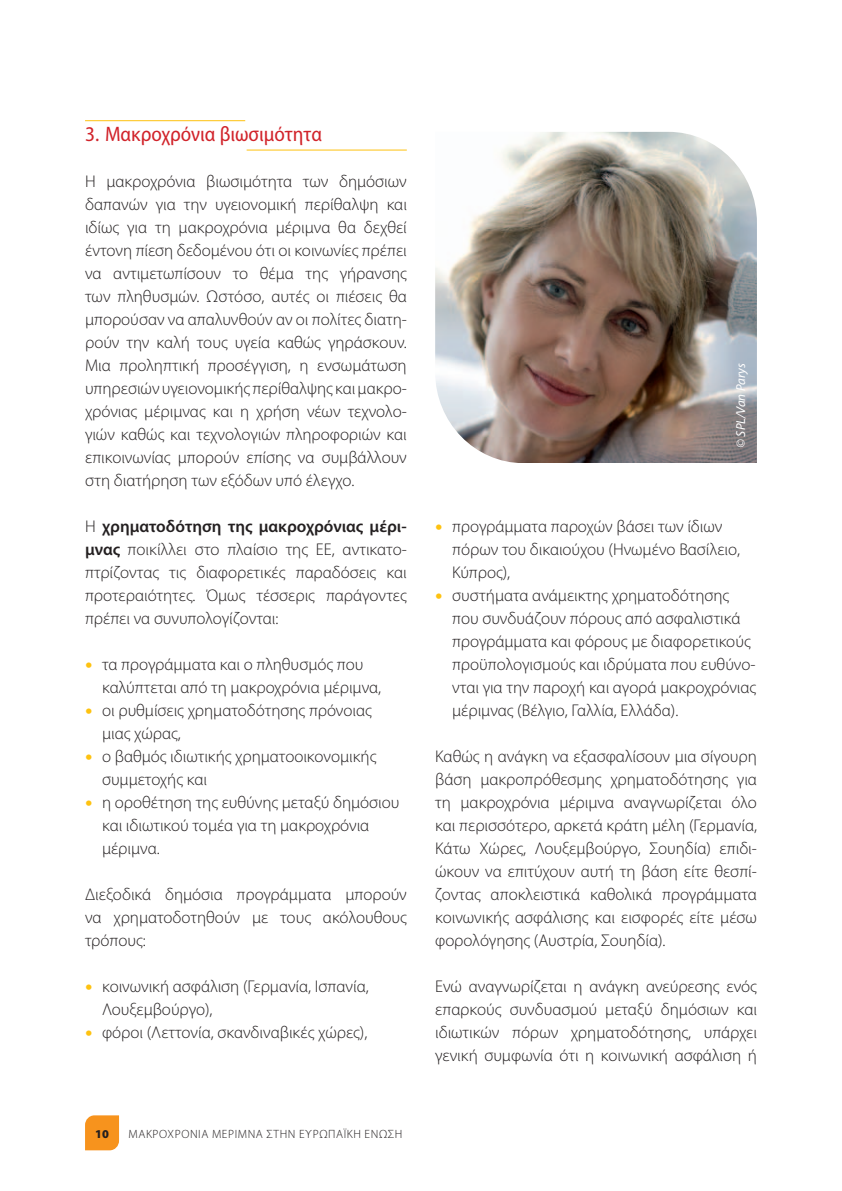
<style>
.page{position:relative;width:842px;height:1191px;background:#fff}
.page>*{position:absolute;margin:0;border:0;box-sizing:border-box;transform-origin:0 0}
.t1{font:semi-condensed 21px "Myriad Pro";color:#d1232a}
.t2{font:300 17px/23px "Myriad Pro";color:#231f20}
.t3{font:italic 13px "Myriad Pro";color:#fff}
.t4{font:300 12px "Myriad Pro";letter-spacing:.05em;color:#231f20}
.t5{font:900 12px "Myriad Pro";color:#231f20}
.s1{font-weight:600}
.s2{font-size:30px;color:#fec210}
</style>
<div class="page">
<svg style="left:85px;top:1115px;width:34px;height:35px"></svg>
<hr style="left:85px;top:120px;width:160px;height:1px;background:#fec210">
<hr style="left:247px;top:150px;width:160px;height:1px;background:#fec210">
<img style="left:435px;top:132px;width:322px;height:330px">
<p class="t1" style="left:85px;top:126px;width:238px">3. Μακροχρόνια βιωσιμότητα</p>
<p class="t2" style="left:85px;top:172px;width:323px;text-align:justify">Η μακροχρόνια βιωσιμότητα των δημόσιων δαπανών για την υγειονομική περίθαλψη και ιδίως για τη μακροχρόνια μέριμνα θα δεχθεί έντονη πίεση δεδομένου ότι οι κοινωνίες πρέπει να αντιμετωπίσουν το θέμα της γήρανσης των πληθυσμών. Ωστόσο, αυτές οι πιέσεις θα μπορούσαν να απαλυνθούν αν οι πολίτες διατη&shy;ρούν την καλή τους υγεία καθώς γηράσκουν.<br>Μια προληπτική προσέγγιση, η ενσωμάτωση υπηρεσιών υγειονομικής περίθαλψης και μακρο&shy;χρόνιας μέριμνας και η χρήση νέων τεχνολο&shy;γιών καθώς και τεχνολογιών πληροφοριών και επικοινωνίας μπορούν επίσης να συμβάλλουν στη διατήρηση των εξόδων υπό έλεγχο.</p>
<p class="t2" style="left:85px;top:517px;width:323px;text-align:justify">Η <span class="s1">χρηματοδότηση της μακροχρόνιας μέρι&shy;μνας</span> ποικίλλει στο πλαίσιο της ΕΕ, αντικατο&shy;πτρίζοντας τις διαφορετικές παραδόσεις και προτεραιότητες. Όμως τέσσερις παράγοντες πρέπει να συνυπολογίζονται:</p>
<p class="t2" style="left:102px;top:655px;width:281px;text-indent:-17px"><span class="s2">•</span> τα προγράμματα και ο πληθυσμός που καλύπτεται από τη μακροχρόνια μέριμνα,</p>
<p class="t2" style="left:102px;top:701px;width:271px;text-indent:-17px"><span class="s2">•</span> οι ρυθμίσεις χρηματοδότησης πρόνοιας μιας χώρας,</p>
<p class="t2" style="left:102px;top:747px;width:276px;text-indent:-17px"><span class="s2">•</span> ο βαθμός ιδιωτικής χρηματοοικονομικής συμμετοχής και</p>
<p class="t2" style="left:102px;top:793px;width:299px;text-indent:-17px"><span class="s2">•</span> η οροθέτηση της ευθύνης μεταξύ δημόσιου και ιδιωτικού τομέα για τη μακροχρόνια μέριμνα.</p>
<p class="t2" style="left:85px;top:885px;width:323px;text-align:justify">Διεξοδικά δημόσια προγράμματα μπορούν να χρηματοδοτηθούν με τους ακόλουθους τρόπους:</p>
<p class="t2" style="left:102px;top:977px;width:268px;text-indent:-17px"><span class="s2">•</span> κοινωνική ασφάλιση (Γερμανία, Ισπανία,<br>Λουξεμβούργο),</p>
<p class="t2" style="left:85px;top:1023px;width:284px"><span class="s2">•</span> φόροι (Λεττονία, σκανδιναβικές χώρες),</p>
<p class="t5" style="left:95px;top:1129px;width:15px">10</p>
<p class="t4" style="left:129px;top:1129px;width:275px">ΜΑΚΡΟΧΡΟΝΙΑ ΜΕΡΙΜΝΑ ΣΤΗΝ ΕΥΡΩΠΑΪΚΗ ΕΝΩΣΗ</p>
<p class="t3" style="left:736px;top:447px;width:86px;rotate:-90deg">© SPL/Van Parys</p>
<p class="t2" style="left:452px;top:517px;width:289px;text-indent:-17px"><span class="s2">•</span> προγράμματα παροχών βάσει των ίδιων πόρων του δικαιούχου (Ηνωμένο Βασίλειο,<br>Κύπρος),</p>
<p class="t2" style="left:452px;top:586px;width:305px;text-indent:-17px"><span class="s2">•</span> συστήματα ανάμεικτης χρηματοδότησης που συνδυάζουν πόρους από ασφαλιστικά προγράμματα και φόρους με διαφορετικούς προϋπολογισμούς και ιδρύματα που ευθύνο&shy;νται για την παροχή και αγορά μακροχρόνιας μέριμνας (Βέλγιο, Γαλλία, Ελλάδα).</p>
<p class="t2" style="left:435px;top:747px;width:323px;text-align:justify">Καθώς η ανάγκη να εξασφαλίσουν μια σίγουρη βάση μακροπρόθεσμης χρηματοδότησης για τη μακροχρόνια μέριμνα αναγνωρίζεται όλο και περισσότερο, αρκετά κράτη μέλη (Γερμανία, Κάτω Χώρες, Λουξεμβούργο, Σουηδία) επιδι&shy;ώκουν να επιτύχουν αυτή τη βάση είτε θεσπί&shy;ζοντας αποκλειστικά καθολικά προγράμματα κοινωνικής ασφάλισης και εισφορές είτε μέσω φορολόγησης (Αυστρία, Σουηδία).</p>
<p class="t2" style="left:435px;top:977px;width:323px;text-align:justify">Ενώ αναγνωρίζεται η ανάγκη ανεύρεσης ενός επαρκούς συνδυασμού μεταξύ δημόσιων και ιδιωτικών πόρων χρηματοδότησης, υπάρχει γενική συμφωνία ότι η κοινωνική ασφάλιση ή</p>
</div>
